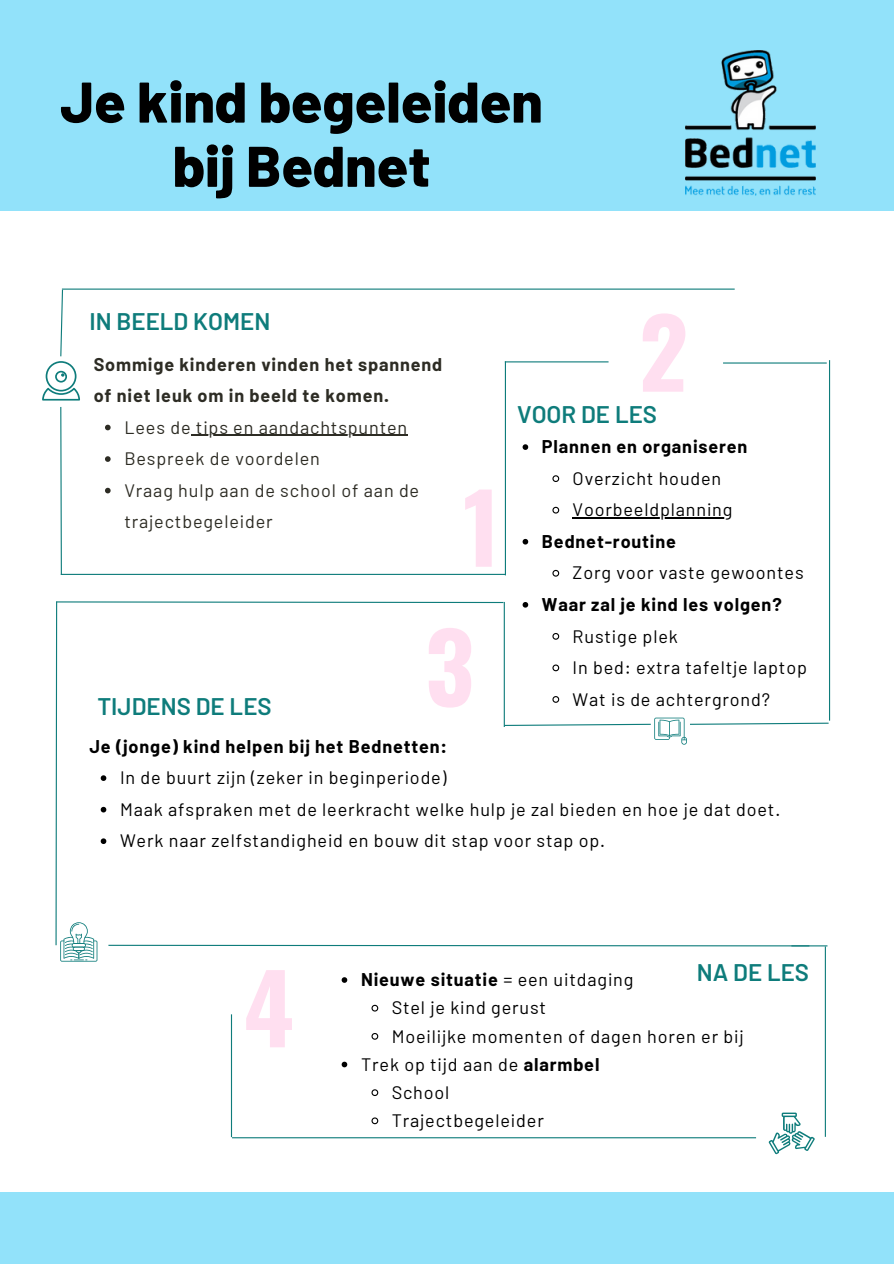
<style>
.page{position:relative;width:894px;height:1264px;background:#fff}
.page>*{position:absolute;margin:0;border:0;box-sizing:border-box;transform-origin:0 0}
.t1{font:700 95.25px "Oswald";color:#ffdff0}
.t2{font:800 57.15px/64.2px "Barlow";color:#000;text-align:center}
.t3{font:600 24px "Barlow";color:#0e7c7b}
.t4{font:18px "Barlow";letter-spacing:.045em;color:#000}
.t5{font:700 18px "Barlow";letter-spacing:.045em;color:#000}
.t6{font:18px/31.5px "Barlow";letter-spacing:.045em;color:#2d2c24}
.t7{font:700 18px/31.5px "Barlow";letter-spacing:.045em;color:#2d2c24}
.s1{font-weight:400}
.s2{font-weight:700}
</style>
<div class="page">
<div style="left:0;top:0;width:893px;height:211px;background:#92e2fa"></div>
<svg style="left:60px;top:407px;width:2px;height:168px"></svg>
<svg style="left:105px;top:424px;width:6px;height:6px"></svg>
<hr style="left:191px;top:435px;width:217px;height:1px;background:#2d2c24">
<svg style="left:105px;top:456px;width:6px;height:6px"></svg>
<svg style="left:105px;top:488px;width:6px;height:5px"></svg>
<hr style="left:62px;top:288px;width:672px;height:2px;background:#0e7c7b">
<hr style="left:61px;top:574px;width:445px;height:1px;background:#0e7c7b">
<hr style="left:504px;top:361px;width:2px;height:214px;background:#0e7c7b">
<hr style="left:504px;top:361px;width:104px;height:1px;background:#0e7c7b">
<hr style="left:722px;top:362px;width:104px;height:1px;background:#0e7c7b">
<hr style="left:828px;top:360px;width:1px;height:360px;background:#0e7c7b">
<hr style="left:824px;top:946px;width:1px;height:190px;background:#0e7c7b">
<hr style="left:232px;top:1137px;width:523px;height:1px;background:#0e7c7b">
<hr style="left:231px;top:1014px;width:1px;height:123px;background:#0e7c7b">
<div style="left:0;top:1192px;width:893px;height:71px;background:#92e2fa"></div>
<img style="left:685px;top:51px;width:130px;height:144px">
<svg style="left:768px;top:1112px;width:46px;height:42px"></svg>
<svg style="left:42px;top:289px;width:38px;height:111px"></svg>
<svg style="left:522px;top:444px;width:6px;height:6px"></svg>
<svg style="left:552px;top:475px;width:8px;height:7px"></svg>
<svg style="left:552px;top:506px;width:8px;height:8px"></svg>
<hr style="left:572px;top:517px;width:161px;height:1px;background:#000">
<svg style="left:522px;top:539px;width:6px;height:5px"></svg>
<svg style="left:552px;top:569px;width:8px;height:8px"></svg>
<svg style="left:55px;top:600px;width:774px;height:361px"></svg>
<svg style="left:341px;top:977px;width:6px;height:5px"></svg>
<svg style="left:371px;top:1004px;width:8px;height:8px"></svg>
<svg style="left:371px;top:1033px;width:8px;height:7px"></svg>
<svg style="left:341px;top:1061px;width:6px;height:6px"></svg>
<svg style="left:371px;top:1089px;width:8px;height:7px"></svg>
<svg style="left:371px;top:1117px;width:8px;height:8px"></svg>
<p class="t2" style="left:60px;top:68px;width:484px">Je kind begeleiden bij Bednet</p>
<p class="t3" style="left:89px;top:306px;width:182px">IN BEELD KOMEN</p>
<p class="t7" style="left:94px;top:347px;width:350px">Sommige kinderen vinden het spannend of niet leuk om in beeld te komen.</p>
<p class="t1" style="left:639px;top:278px;width:50px">2</p>
<p class="t6" style="left:124px;top:411px;width:284px">Lees de tips en aandachtspunten</p>
<p class="t6" style="left:124px;top:442px;width:197px">Bespreek de voordelen</p>
<p class="t6" style="left:124px;top:474px;width:296px">Vraag hulp aan de school of aan de trajectbegeleider</p>
<p class="t1" style="left:463px;top:453px;width:39px">1</p>
<p class="t3" style="left:97px;top:691px;width:176px">TIJDENS DE LES</p>
<p class="t1" style="left:425px;top:592px;width:50px">3</p>
<p class="t5" style="left:89px;top:734px;width:359px">Je (jonge) kind helpen bij het Bednetten:</p>
<p class="t3" style="left:517px;top:399px;width:141px">VOOR DE LES</p>
<p class="t5" style="left:542px;top:435px;width:207px">Plannen en organiseren</p>
<p class="t4" style="left:572px;top:467px;width:150px">Overzicht houden</p>
<p class="t4" style="left:572px;top:498px;width:161px">Voorbeeldplanning</p>
<p class="t5" style="left:542px;top:530px;width:135px">Bednet-routine</p>
<p class="t4" style="left:572px;top:561px;width:232px">Zorg voor vaste gewoontes</p>
<p class="t5" style="left:542px;top:593px;width:241px">Waar zal je kind les volgen?</p>
<p class="t4" style="left:572px;top:624px;width:107px">Rustige plek</p>
<p class="t4" style="left:572px;top:656px;width:236px">In bed: extra tafeltje laptop</p>
<p class="t4" style="left:572px;top:687px;width:199px">Wat is de achtergrond?</p>
<p class="t4" style="left:120px;top:766px;width:328px">In de buurt zijn (zeker in beginperiode)</p>
<p class="t4" style="left:120px;top:797px;width:661px">Maak afspraken met de leerkracht welke hulp je zal bieden en hoe je dat doet.</p>
<p class="t4" style="left:120px;top:829px;width:486px">Werk naar zelfstandigheid en bouw dit stap voor stap op.</p>
<p class="t3" style="left:696px;top:956px;width:114px">NA DE LES</p>
<p class="t1" style="left:244px;top:933px;width:51px">4</p>
<p class="t5" style="left:361px;top:968px;width:274px">Nieuwe situatie <span class="s1">= een uitdaging</span></p>
<p class="t4" style="left:391px;top:996px;width:156px">Stel je kind gerust</p>
<p class="t4" style="left:391px;top:1024px;width:353px">Moeilijke momenten of dagen horen er bij</p>
<p class="t4" style="left:361px;top:1052px;width:240px">Trek op tijd aan de <span class="s2">alarmbel</span></p>
<p class="t4" style="left:391px;top:1080px;width:59px">School</p>
<p class="t4" style="left:391px;top:1108px;width:154px">Trajectbegeleider</p>
</div>
